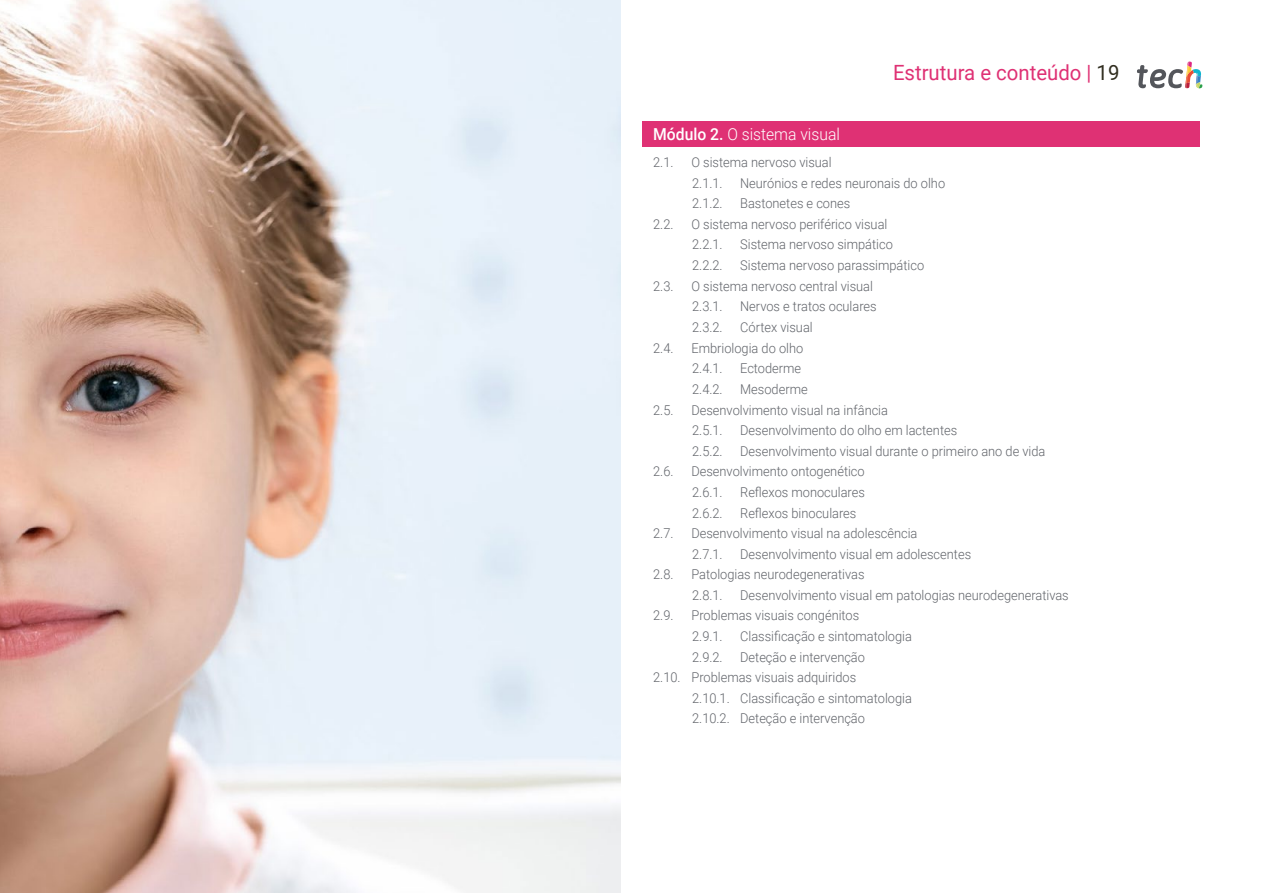
<style>
.page{position:relative;width:1263px;height:893px;background:#fff}
.page>*{position:absolute;margin:0;border:0;box-sizing:border-box;transform-origin:0 0}
.t1{font:21px "Roboto";color:#df3174}
.t2{font:300 16.5px "Roboto";color:#fff;scale:.95 1}
.t3{font:300 13.5px/20.4px "Roboto";color:#61646a;scale:.95 1}
.s1{color:#312e20}
.s2{font-weight:500}
</style>
<div class="page">
<img style="left:0;top:0;width:621px;height:893px">
<svg style="left:1137px;top:62px;width:65px;height:27px"></svg>
<div style="left:642px;top:121px;width:557px;height:25px;background:#df3174"></div>
<h1 class="t1" style="left:893px;top:57px;width:228px">Estrutura e conteúdo | <span class="s1">19</span></h1>
<p class="t2" style="left:653px;top:123px;width:198px"><span class="s2">Módulo 2.</span> O sistema visual</p>
<p class="t3" style="left:653px;top:152px;width:23px">2.1.</p>
<p class="t3" style="left:691px;top:152px;width:149px">O sistema nervoso visual<br>2.1.1.</p>
<p class="t3" style="left:740px;top:172px;width:217px">Neurónios e redes neuronais do olho</p>
<p class="t3" style="left:692px;top:193px;width:34px">2.1.2.</p>
<p class="t3" style="left:740px;top:193px;width:117px">Bastonetes e cones</p>
<p class="t3" style="left:653px;top:214px;width:23px">2.2.</p>
<p class="t3" style="left:691px;top:214px;width:208px">O sistema nervoso periférico visual<br>2.2.1.</p>
<p class="t3" style="left:740px;top:234px;width:162px">Sistema nervoso simpático</p>
<p class="t3" style="left:692px;top:255px;width:34px">2.2.2.</p>
<p class="t3" style="left:740px;top:255px;width:195px">Sistema nervoso parassimpático</p>
<p class="t3" style="left:653px;top:275px;width:23px">2.3.</p>
<p class="t3" style="left:691px;top:275px;width:193px">O sistema nervoso central visual<br>2.3.1.</p>
<p class="t3" style="left:740px;top:296px;width:145px">Nervos e tratos oculares</p>
<p class="t3" style="left:692px;top:317px;width:34px">2.3.2.</p>
<p class="t3" style="left:740px;top:317px;width:78px">Córtex visual</p>
<p class="t3" style="left:653px;top:337px;width:23px">2.4.</p>
<p class="t3" style="left:691px;top:337px;width:119px">Embriologia do olho<br>2.4.1.</p>
<p class="t3" style="left:740px;top:358px;width:66px">Ectoderme</p>
<p class="t3" style="left:692px;top:378px;width:34px">2.4.2.</p>
<p class="t3" style="left:740px;top:378px;width:73px">Mesoderme</p>
<p class="t3" style="left:653px;top:399px;width:23px">2.5.</p>
<p class="t3" style="left:691px;top:399px;width:208px">Desenvolvimento visual na infância<br>2.5.1.</p>
<p class="t3" style="left:740px;top:419px;width:230px">Desenvolvimento do olho em lactentes</p>
<p class="t3" style="left:692px;top:440px;width:34px">2.5.2.</p>
<p class="t3" style="left:740px;top:440px;width:323px">Desenvolvimento visual durante o primeiro ano de vida</p>
<p class="t3" style="left:653px;top:461px;width:23px">2.6.</p>
<p class="t3" style="left:691px;top:461px;width:184px">Desenvolvimento ontogenético<br>2.6.1.</p>
<p class="t3" style="left:740px;top:481px;width:133px">Reflexos monoculares</p>
<p class="t3" style="left:692px;top:502px;width:34px">2.6.2.</p>
<p class="t3" style="left:740px;top:502px;width:124px">Reflexos binoculares</p>
<p class="t3" style="left:653px;top:523px;width:23px">2.7.</p>
<p class="t3" style="left:691px;top:523px;width:239px">Desenvolvimento visual na adolescência<br>2.7.1.</p>
<p class="t3" style="left:740px;top:543px;width:245px">Desenvolvimento visual em adolescentes</p>
<p class="t3" style="left:653px;top:564px;width:23px">2.8.</p>
<p class="t3" style="left:691px;top:564px;width:184px">Patologias neurodegenerativas<br>2.8.1.</p>
<p class="t3" style="left:740px;top:584px;width:347px">Desenvolvimento visual em patologias neurodegenerativas</p>
<p class="t3" style="left:653px;top:605px;width:23px">2.9.</p>
<p class="t3" style="left:691px;top:605px;width:178px">Problemas visuais congénitos<br>2.9.1.</p>
<p class="t3" style="left:740px;top:625px;width:182px">Classificação e sintomatologia</p>
<p class="t3" style="left:692px;top:646px;width:34px">2.9.2.</p>
<p class="t3" style="left:740px;top:646px;width:133px">Deteção e intervenção</p>
<p class="t3" style="left:653px;top:667px;width:215px">2.10. Problemas visuais adquiridos</p>
<p class="t3" style="left:692px;top:687px;width:233px">2.10.1. Classificação e sintomatologia</p>
<p class="t3" style="left:692px;top:708px;width:183px">2.10.2. Deteção e intervenção</p>
</div>
